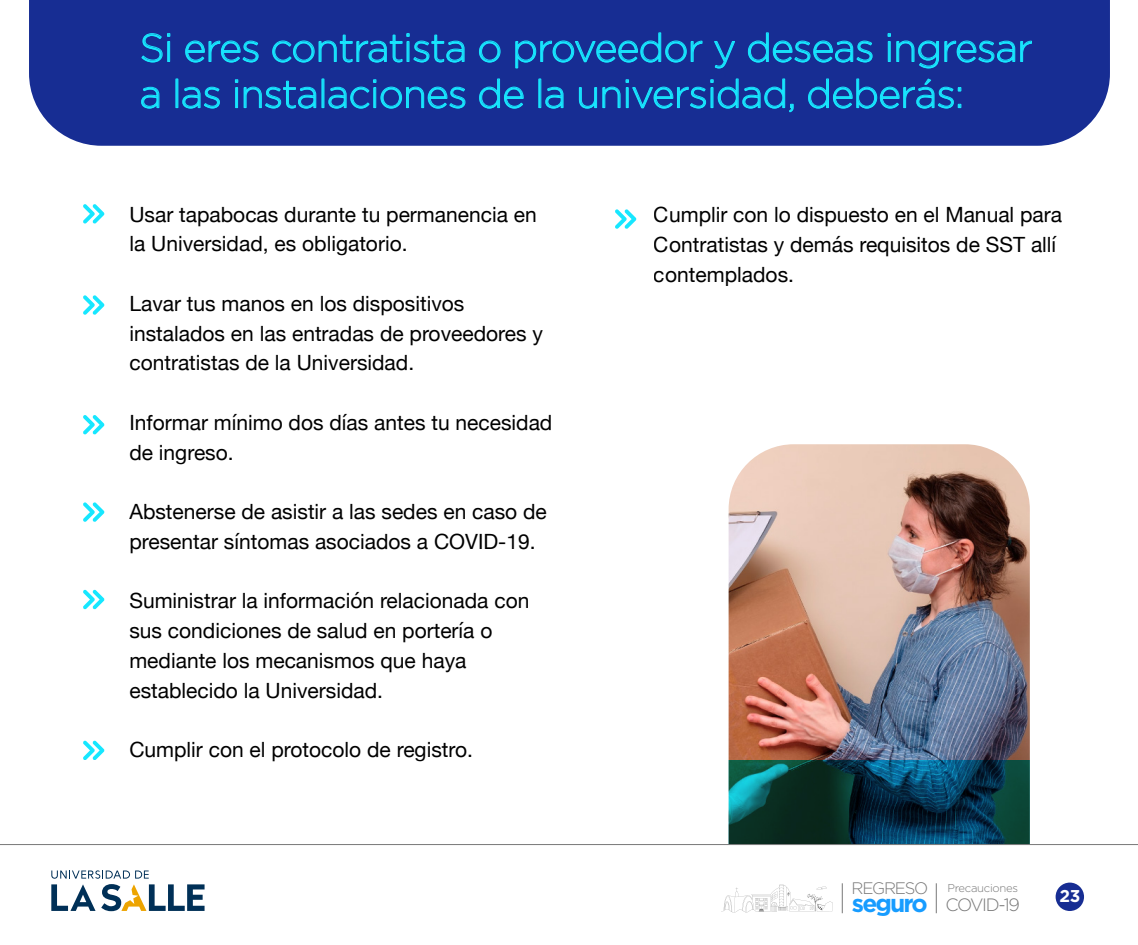
<style>
.page{position:relative;width:1138px;height:945px;background:#fff}
.page>*{position:absolute;margin:0;border:0;box-sizing:border-box;transform-origin:0 0}
.t1{font:300 39.29px/46.1px "Gotham";letter-spacing:-.025em;color:#17e7ff}
.t2{font:700 24.5px "Gotham";letter-spacing:-.075em;color:#179cff}
.t3{font:21px/29.8px "Helvetica Neue";color:#000}
.t4{font:300 17.85px "Gotham";letter-spacing:-.075em;color:#787878}
.t5{font:700 17.06px "Gotham";color:#fff}
.t6{font:300 16.62px "Gotham";letter-spacing:-.075em;color:#787878}
.t7{font:300 11.29px "Gotham";letter-spacing:-.025em;color:#787878}
</style>
<div class="page">
<div style="left:29px;top:0;width:1080px;height:146px;background:#172d93"></div>
<img style="left:728px;top:444px;width:301px;height:317px">
<svg style="left:728px;top:761px;width:301px;height:83px;background:#083d48"></svg>
<svg style="left:141px;top:33px;width:29px;height:30px"></svg>
<div style="left:167px;top:41px;width:3px;height:21px;border:1px solid #17e7ff"></div>
<svg style="left:185px;top:40px;width:74px;height:23px;background:#175cae"></svg>
<svg style="left:272px;top:33px;width:193px;height:30px;background:#174fa6"></svg>
<svg style="left:478px;top:40px;width:23px;height:23px"></svg>
<svg style="left:515px;top:32px;width:188px;height:37px;background:#1748a2"></svg>
<svg style="left:713px;top:40px;width:23px;height:29px"></svg>
<svg style="left:747px;top:32px;width:126px;height:31px;background:#1750a7"></svg>
<svg style="left:887px;top:33px;width:145px;height:36px;background:#174aa4"></svg>
<svg style="left:141px;top:86px;width:19px;height:23px"></svg>
<svg style="left:182px;top:86px;width:38px;height:23px"></svg>
<svg style="left:235px;top:79px;width:82px;height:30px;background:#1751a8"></svg>
<svg style="left:328px;top:79px;width:138px;height:30px;background:#174ea6"></svg>
<svg style="left:479px;top:78px;width:45px;height:31px"></svg>
<svg style="left:545px;top:86px;width:19px;height:23px"></svg>
<svg style="left:578px;top:78px;width:216px;height:35px;background:#1749a3"></svg>
<svg style="left:807px;top:78px;width:154px;height:31px;background:#1750a7"></svg>
<svg style="left:83px;top:204px;width:22px;height:20px"></svg>
<svg style="left:83px;top:295px;width:22px;height:20px"></svg>
<svg style="left:83px;top:415px;width:22px;height:20px"></svg>
<svg style="left:83px;top:590px;width:22px;height:19px"></svg>
<svg style="left:83px;top:741px;width:22px;height:19px"></svg>
<svg style="left:83px;top:502px;width:22px;height:20px"></svg>
<svg style="left:615px;top:209px;width:21px;height:20px"></svg>
<svg style="left:51px;top:870px;width:153px;height:41px"></svg>
<hr style="left:0;top:844px;width:1138px;height:1px;background:#787878">
<svg style="left:721px;top:884px;width:112px;height:28px"></svg>
<hr style="left:935px;top:883px;width:1px;height:30px;background:#787878">
<hr style="left:841px;top:883px;width:1px;height:30px;background:#787878">
<div style="left:1055px;top:883px;width:29px;height:28px;background:#172d93;border-radius:50%"></div>
<h1 class="t1" style="left:140px;top:24px;width:894px">Si eres contratista o proveedor y deseas ingresar a las instalaciones de la universidad, deberás:</h1>
<p class="t3" style="left:129px;top:200px;width:409px">Usar tapabocas durante tu permanencia en la Universidad, es obligatorio.</p>
<p class="t3" style="left:129px;top:290px;width:415px">Lavar tus manos en los dispositivos instalados en las entradas de proveedores y contratistas de la Universidad.</p>
<p class="t3" style="left:129px;top:409px;width:424px">Informar mínimo dos días antes tu necesidad de ingreso.</p>
<p class="t3" style="left:129px;top:498px;width:419px">Abstenerse de asistir a las sedes en caso de presentar síntomas asociados a COVID-19.</p>
<p class="t3" style="left:129px;top:587px;width:401px">Suministrar la información relacionada con sus condiciones de salud en portería o mediante los mecanismos que haya establecido la Universidad.</p>
<p class="t3" style="left:129px;top:736px;width:345px">Cumplir con el protocolo de registro.</p>
<p class="t3" style="left:654px;top:201px;width:410px">Cumplir con lo dispuesto en el Manual para<br>Contratistas y demás requisitos de SST allí contemplados.</p>
<p class="t6" style="left:851px;top:879px;width:78px">REGRESO</p>
<p class="t2" style="left:852px;top:890px;width:77px">seguro</p>
<p class="t7" style="left:947px;top:882px;width:72px">Precauciones</p>
<p class="t4" style="left:945px;top:895px;width:76px">COVID-19</p>
<p class="t5" style="left:1059px;top:886px;width:22px">23</p>
</div>
